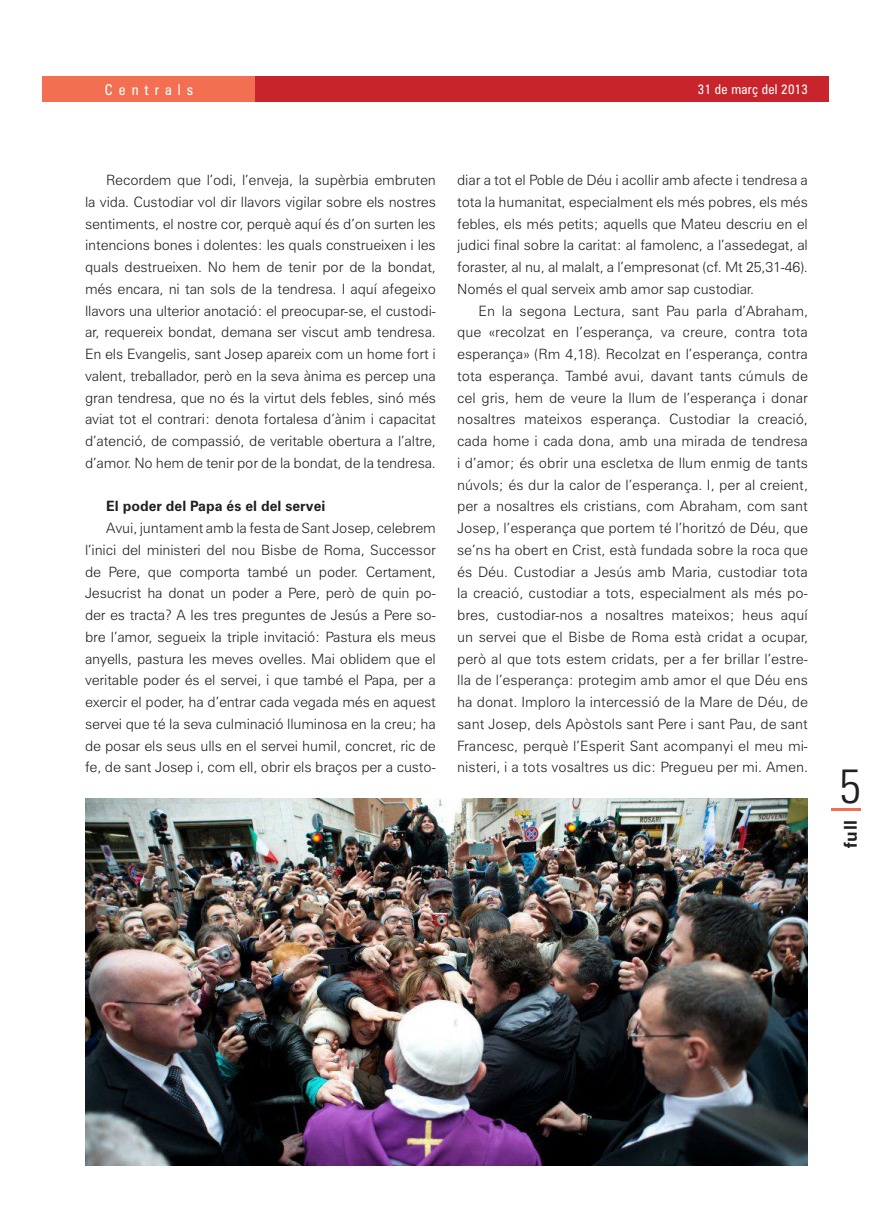
<style>
.page{position:relative;width:893px;height:1212px;background:#fff}
.page>*{position:absolute;margin:0;border:0;box-sizing:border-box;transform-origin:0 0}
.t1{font:300 condensed 48px "Zurich BT";color:#231f20}
.t2{font:700 17.7px "Zurich BT";color:#231f20}
.t3{font:condensed 15px "Zurich BT";letter-spacing:.4em;color:#fff}
.t4{font:300 14.25px/21.8px "Zurich BT";letter-spacing:-.01em;color:#231f20;text-align:justify}
.t5{font:700 14.25px "Zurich BT";color:#231f20}
.t6{font:condensed 13.5px "Zurich BT";letter-spacing:.02em;color:#fff}
</style>
<div class="page">
<div style="left:43px;top:77px;width:786px;height:25px;background:#c8242b"></div>
<div style="left:43px;top:77px;width:212px;height:25px;background:#f36f51"></div>
<hr style="left:832px;top:808px;width:29px;height:3px;background:#f36f51">
<img style="left:85px;top:798px;width:723px;height:367px">
<p class="t3" style="left:105px;top:81px;width:90px">Centrals</p>
<p class="t6" style="left:698px;top:81px;width:112px">31 de març del 2013</p>
<p class="t4" style="left:85px;top:169px;width:352px;text-indent:21px">Recordem que l’odi, l’enveja, la supèrbia embruten la vida. Custodiar vol dir llavors vigilar sobre els nostres sentiments, el nostre cor, perquè aquí és d’on surten les intencions bones i dolentes: les quals construeixen i les quals destrueixen. No hem de tenir por de la bondat, més encara, ni tan sols de la tendresa. I aquí afegeixo llavors una ulterior anotació: el preocupar-se, el custodi&shy;ar, requereix bondat, demana ser viscut amb tendresa.<br>En els Evangelis, sant Josep apareix com un home fort i valent, treballador, però en la seva ànima es percep una gran tendresa, que no és la virtut dels febles, sinó més aviat tot el contrari: denota fortalesa d’ànim i capacitat d’atenció, de compassió, de veritable obertura a l’altre, d’amor. No hem de tenir por de la bondat, de la tendresa.</p>
<p class="t5" style="left:106px;top:498px;width:221px">El poder del Papa és el del servei</p>
<p class="t4" style="left:85px;top:517px;width:352px;text-indent:21px">Avui, juntament amb la festa de Sant Josep, celebrem l’inici del ministeri del nou Bisbe de Roma, Successor de Pere, que comporta també un poder. Certament, Jesucrist ha donat un poder a Pere, però de quin po&shy;der es tracta? A les tres preguntes de Jesús a Pere so&shy;bre l’amor, segueix la triple invitació: Pastura els meus anyells, pastura les meves ovelles. Mai oblidem que el veritable poder és el servei, i que també el Papa, per a exercir el poder, ha d’entrar cada vegada més en aquest servei que té la seva culminació lluminosa en la creu; ha de posar els seus ulls en el servei humil, concret, ric de fe, de sant Josep i, com ell, obrir els braços per a custo-</p>
<p class="t4" style="left:457px;top:169px;width:352px">diar a tot el Poble de Déu i acollir amb afecte i tendresa a tota la humanitat, especialment els més pobres, els més febles, els més petits; aquells que Mateu descriu en el judici final sobre la caritat: al famolenc, a l’assedegat, al foraster, al nu, al malalt, a l’empresonat (cf. Mt 25,31-46).<br>Només el qual serveix amb amor sap custodiar.</p>
<p class="t4" style="left:457px;top:299px;width:352px;text-indent:21px">En la segona Lectura, sant Pau parla d’Abraham, que «recolzat en l’esperança, va creure, contra tota esperança» (Rm 4,18). Recolzat en l’esperança, contra tota esperança. També avui, davant tants cúmuls de cel gris, hem de veure la llum de l’esperança i donar nosaltres mateixos esperança. Custodiar la creació, cada home i cada dona, amb una mirada de tendresa i d’amor; és obrir una escletxa de llum enmig de tants núvols; és dur la calor de l’esperança. I, per al creient, per a nosaltres els cristians, com Abraham, com sant Josep, l’esperança que portem té l’horitzó de Déu, que se’ns ha obert en Crist, està fundada sobre la roca que és Déu. Custodiar a Jesús amb Maria, custodiar tota la creació, custodiar a tots, especialment als més po&shy;bres, custodiar-nos a nosaltres mateixos; heus aquí un servei que el Bisbe de Roma està cridat a ocupar, però al que tots estem cridats, per a fer brillar l’estre&shy;lla de l’esperança: protegim amb amor el que Déu ens ha donat. Imploro la intercessió de la Mare de Déu, de sant Josep, dels Apòstols sant Pere i sant Pau, de sant Francesc, perquè l’Esperit Sant acompanyi el meu mi&shy;nisteri, i a tots vosaltres us dic: Pregueu per mi. Amen.</p>
<h1 class="t1" style="left:840px;top:756px;width:24px">5</h1>
<p class="t2" style="left:840px;top:848px;width:30px;rotate:-90deg">full</p>
</div>
